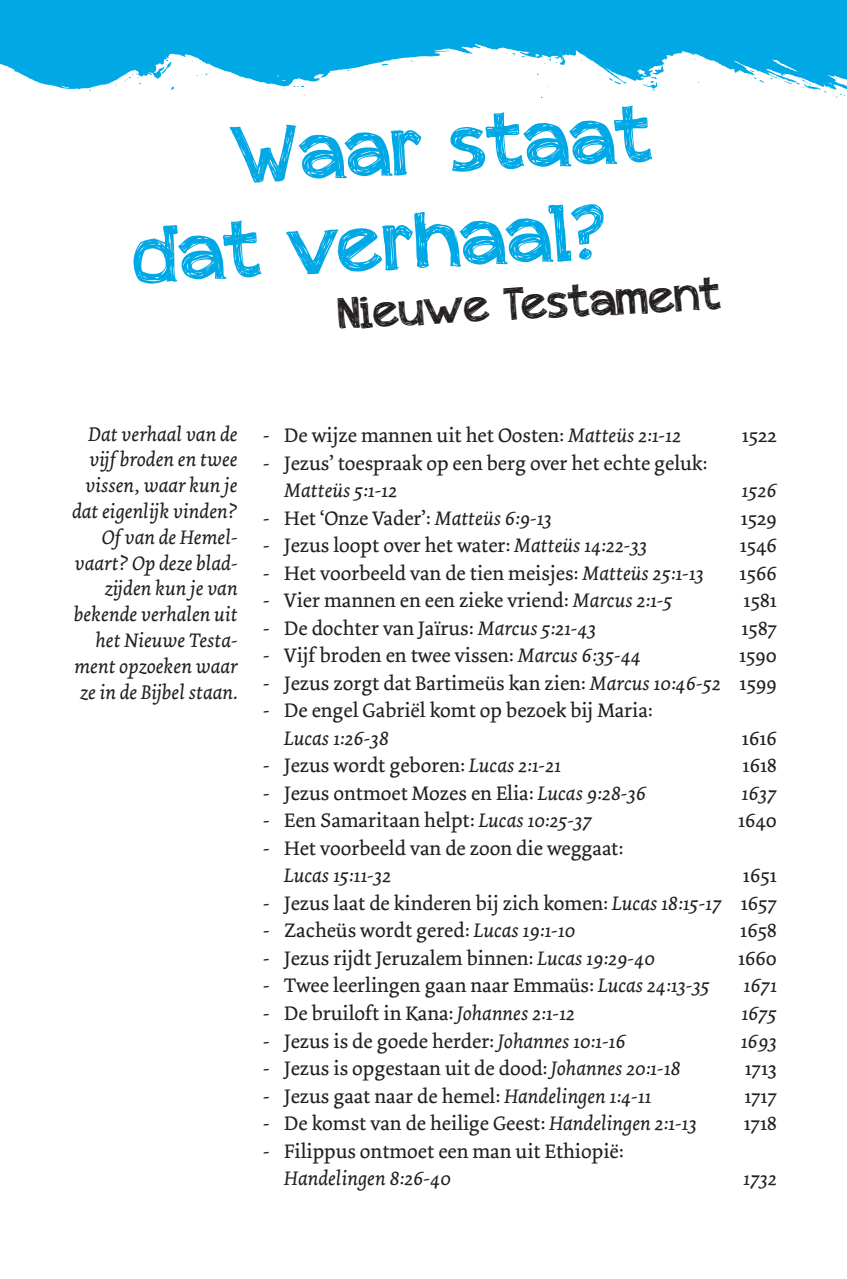
<style>
.page{position:relative;width:847px;height:1279px;background:#fff}
.page>*{position:absolute;margin:0;border:0;box-sizing:border-box;transform-origin:0 0}
.t1{font:78.5px/94.2px "appleberry";color:#00a8e5}
.t2{font:45px "appleberry";color:#231f20}
.t3{font:20.5px "Dolly";color:#231f20}
.t4{font:italic 20.5px/25.8px "Dolly";color:#231f20;text-align:right}
.s1{font-style:italic}
</style>
<div class="page">
<img style="left:0;top:0;width:847px;height:98px">
<h1 class="t1" style="left:125px;top:114px;width:526px;text-indent:103px;rotate:-3deg">Waar staat dat verhaal?</h1>
<h2 class="t2" style="left:336px;top:281px;width:385px;rotate:-3deg">Nieuwe Testament</h2>
<p class="t4" style="left:72px;top:421px;width:167px">Dat verhaal van de vijf broden en twee vissen, waar kun je dat eigenlijk vinden?<br>Of van de Hemel&shy;vaart? Op deze blad&shy;zijden kun je van bekende verhalen uit het Nieuwe Testa&shy;ment opzoeken waar ze in de Bijbel staan.</p>
<p class="t3" style="left:263px;top:423px;width:419px">- De wijze mannen uit het Oosten: <span class="s1">Matteüs 2:1-12</span></p>
<p class="t3" style="left:741px;top:423px;width:37px">1522</p>
<p class="t3" style="left:263px;top:450px;width:446px">- Jezus’ toespraak op een berg over het echte geluk:</p>
<p class="t4" style="left:284px;top:478px;width:114px">Matteüs 5:1-12</p>
<p class="t4" style="left:741px;top:478px;width:37px">1526</p>
<p class="t3" style="left:263px;top:505px;width:291px">- Het ‘Onze Vader’: <span class="s1">Matteüs 6:9-13</span></p>
<p class="t3" style="left:740px;top:505px;width:38px">1529</p>
<p class="t3" style="left:263px;top:533px;width:386px">- Jezus loopt over het water: <span class="s1">Matteüs 14:22-33</span></p>
<p class="t3" style="left:739px;top:533px;width:39px">1546</p>
<p class="t3" style="left:263px;top:560px;width:442px">- Het voorbeeld van de tien meisjes: <span class="s1">Matteüs 25:1-13</span></p>
<p class="t3" style="left:739px;top:560px;width:39px">1566</p>
<p class="t3" style="left:263px;top:588px;width:411px">- Vier mannen en een zieke vriend: <span class="s1">Marcus 2:1-5</span></p>
<p class="t3" style="left:743px;top:588px;width:35px">1581</p>
<p class="t3" style="left:263px;top:615px;width:335px">- De dochter van Jaïrus: <span class="s1">Marcus 5:21-43</span></p>
<p class="t3" style="left:741px;top:615px;width:37px">1587</p>
<p class="t3" style="left:263px;top:643px;width:380px">- Vijf broden en twee vissen: <span class="s1">Marcus 6:35-44</span></p>
<p class="t3" style="left:739px;top:643px;width:39px">1590</p>
<p class="t3" style="left:263px;top:670px;width:515px">- Jezus zorgt dat Bartimeüs kan zien: <span class="s1">Marcus 10:46-52</span> 1599</p>
<p class="t3" style="left:263px;top:698px;width:391px">- De engel Gabriël komt op bezoek bij Maria:</p>
<p class="t4" style="left:284px;top:725px;width:106px">Lucas 1:26-38</p>
<p class="t3" style="left:742px;top:725px;width:36px">1616</p>
<p class="t3" style="left:263px;top:753px;width:299px">- Jezus wordt geboren: <span class="s1">Lucas 2:1-21</span></p>
<p class="t3" style="left:742px;top:753px;width:36px">1618</p>
<p class="t3" style="left:263px;top:780px;width:385px">- Jezus ontmoet Mozes en Elia: <span class="s1">Lucas 9:28-36</span></p>
<p class="t4" style="left:741px;top:780px;width:37px">1637</p>
<p class="t3" style="left:263px;top:808px;width:331px">- Een Samaritaan helpt: <span class="s1">Lucas 10:25-37</span></p>
<p class="t3" style="left:738px;top:808px;width:40px">1640</p>
<p class="t3" style="left:263px;top:835px;width:362px">- Het voorbeeld van de zoon die weggaat:</p>
<p class="t4" style="left:284px;top:863px;width:109px">Lucas 15:11-32</p>
<p class="t3" style="left:743px;top:863px;width:35px">1651</p>
<p class="t3" style="left:263px;top:890px;width:515px">- Jezus laat de kinderen bij zich komen: <span class="s1">Lucas 18:15-17</span> 1657</p>
<p class="t3" style="left:263px;top:918px;width:314px">- Zacheüs wordt gered: <span class="s1">Lucas 19:1-10</span></p>
<p class="t3" style="left:740px;top:918px;width:38px">1658</p>
<p class="t3" style="left:263px;top:945px;width:393px">- Jezus rijdt Jeruzalem binnen: <span class="s1">Lucas 19:29-40</span></p>
<p class="t3" style="left:738px;top:945px;width:40px">1660</p>
<p class="t3" style="left:263px;top:973px;width:448px">- Twee leerlingen gaan naar Emmaüs: <span class="s1">Lucas 24:13-35</span></p>
<p class="t4" style="left:743px;top:973px;width:35px">1671</p>
<p class="t3" style="left:263px;top:1000px;width:313px">- De bruiloft in Kana: <span class="s1">Johannes 2:1-12</span></p>
<p class="t4" style="left:741px;top:1000px;width:37px">1675</p>
<p class="t3" style="left:263px;top:1028px;width:364px">- Jezus is de goede herder: <span class="s1">Johannes 10:1-16</span></p>
<p class="t4" style="left:740px;top:1028px;width:38px">1693</p>
<p class="t3" style="left:263px;top:1055px;width:419px">- Jezus is opgestaan uit de dood: <span class="s1">Johannes 20:1-18</span></p>
<p class="t3" style="left:745px;top:1055px;width:34px">1713</p>
<p class="t3" style="left:263px;top:1083px;width:390px">- Jezus gaat naar de hemel: <span class="s1">Handelingen 1:4-11</span></p>
<p class="t3" style="left:744px;top:1083px;width:34px">1717</p>
<p class="t3" style="left:263px;top:1110px;width:435px">- De komst van de heilige Geest: <span class="s1">Handelingen 2:1-13</span></p>
<p class="t3" style="left:744px;top:1110px;width:35px">1718</p>
<p class="t3" style="left:263px;top:1138px;width:362px">- Filippus ontmoet een man uit Ethiopië:</p>
<p class="t4" style="left:284px;top:1165px;width:168px">Handelingen 8:26-40</p>
<p class="t4" style="left:743px;top:1165px;width:35px">1732</p>
</div>
